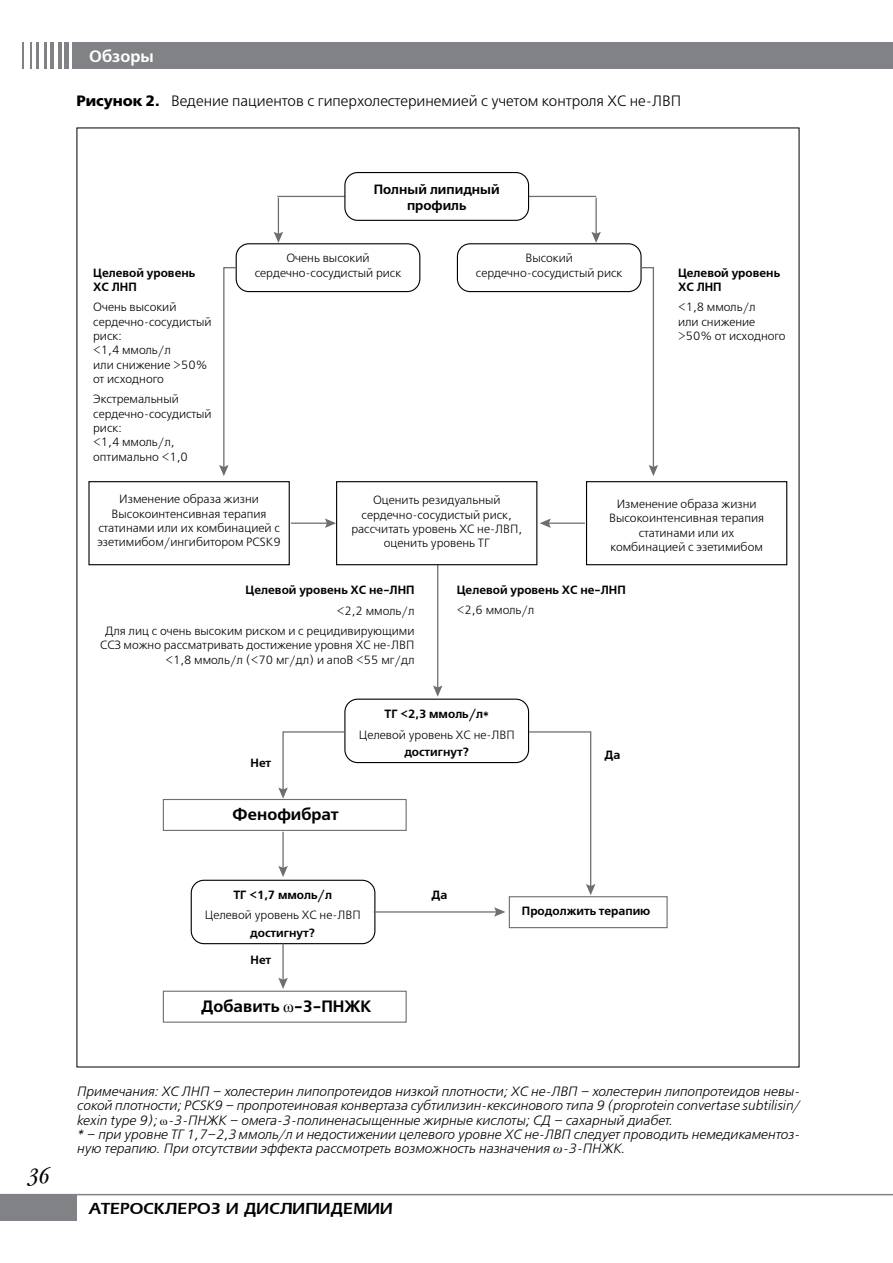
<style>
.page{position:relative;width:893px;height:1263px;background:#fff}
.page>*{position:absolute;margin:0;border:0;box-sizing:border-box;transform-origin:0 0}
.t1{font:italic 300 24px "Garamondcond";color:#000}
.t2{font:16.5px "Free Set Demi C";color:#000}
.t3{font:600 16.5px "Everest";color:#000}
.t4{font:16.5px "Free Set Demi C";color:#fff}
.t5{font:15px "Free Set Light C";color:#000}
.t6{font:italic 13.5px/14.2px "Free Set Light C";color:#000}
.t7{font:13.5px/16.2px "Free Set Demi C";color:#000;text-align:center}
.t8{font:12px/14.4px "Free Set Light C";color:#000;text-align:center}
.t9{font:12px/14.4px "Free Set Demi C";color:#000}
.s1{font-family:"Free Set Bold C"}
.s2{font-family:"Times New Roman"}
.s3{font-family:"Times New Roman";font-style:normal;font-size:12px}
</style>
<div class="page">
<svg style="left:23px;top:43px;width:1px;height:26px"></svg>
<svg style="left:30px;top:43px;width:1px;height:26px"></svg>
<hr style="left:37px;top:43px;width:2px;height:26px;background:#808285">
<hr style="left:44px;top:43px;width:2px;height:26px;background:#808285">
<hr style="left:51px;top:43px;width:3px;height:26px;background:#808285">
<hr style="left:58px;top:43px;width:3px;height:26px;background:#808285">
<hr style="left:65px;top:43px;width:4px;height:26px;background:#808285">
<hr style="left:72px;top:43px;width:4px;height:26px;background:#808285">
<div style="left:73px;top:43px;width:820px;height:26px;background:#808285"></div>
<div style="left:0;top:1194px;width:77px;height:26px;background:#808285"></div>
<hr style="left:0;top:1194px;width:893px;height:1px;background:#808285">
<hr style="left:277px;top:196px;width:319px;height:1px;background:#6d6e71">
<svg style="left:277px;top:172px;width:253px;height:592px"></svg>
<hr style="left:278px;top:198px;width:1px;height:37px;background:#6d6e71">
<hr style="left:595px;top:198px;width:2px;height:37px;background:#6d6e71">
<svg style="left:278px;top:731px;width:68px;height:67px"></svg>
<svg style="left:528px;top:731px;width:64px;height:67px"></svg>
<svg style="left:219px;top:232px;width:439px;height:244px"></svg>
<hr style="left:437px;top:565px;width:1px;height:124px;background:#6d6e71">
<svg style="left:433px;top:685px;width:9px;height:12px"></svg>
<svg style="left:162px;top:798px;width:506px;height:225px"></svg>
<svg style="left:88px;top:481px;width:700px;height:85px"></svg>
<h2 class="t4" style="left:89px;top:47px;width:66px">Обзоры</h2>
<p class="t5" style="left:77px;top:93px;width:606px"><span class="s1">Рисунок 2.</span> Ведение пациентов с гиперхолестеринемией с учетом контроля ХС не-ЛВП</p>
<p class="t9" style="left:93px;top:266px;width:104px">Целевой уровень<br>ХС ЛНП</p>
<p class="t8" style="left:93px;top:300px;width:120px;text-align:left">Очень высокий сердечно-сосудистый риск:<br>&lt;1,4 ммоль/л<br>или снижение &gt;50% от исходного</p>
<p class="t8" style="left:93px;top:392px;width:120px;text-align:left">Экстремальный сердечно-сосудистый риск:<br>&lt;1,4 ммоль/л, оптимально &lt;1,0</p>
<p class="t7" style="left:374px;top:181px;width:127px">Полный липидный профиль</p>
<p class="t8" style="left:255px;top:252px;width:148px">Очень высокий сердечно-сосудистый риск</p>
<p class="t8" style="left:476px;top:252px;width:148px">Высокий сердечно-сосудистый риск</p>
<p class="t9" style="left:678px;top:266px;width:104px">Целевой уровень<br>ХС ЛНП</p>
<p class="t8" style="left:678px;top:301px;width:109px;text-align:left">&lt;1,8 ммоль/л<br>или снижение &gt;50% от исходного</p>
<p class="t8" style="left:97px;top:493px;width:185px">Изменение образа жизни<br>Высокоинтенсивная терапия статинами или их комбинацией с эзетимибом/ингибитором PCSK9</p>
<p class="t8" style="left:609px;top:497px;width:156px">Изменение образа жизни<br>Высокоинтенсивная терапия статинами или их комбинацией с эзетимибом</p>
<p class="t8" style="left:351px;top:493px;width:172px">Оценить резидуальный сердечно-сосудистый риск, рассчитать уровень ХС не-ЛВП, оценить уровень ТГ</p>
<p class="t9" style="left:246px;top:583px;width:170px">Целевой уровень ХС не-ЛНП</p>
<p class="t8" style="left:105px;top:601px;width:311px;line-height:20.2px;text-align:right">&lt;2,2 ммоль/л<br>Для лиц с очень высоким риском и с рецидивирующими</p>
<p class="t8" style="left:100px;top:638px;width:316px;text-align:right">ССЗ можно рассматривать достижение уровня ХС не-ЛВП &lt;1,8 ммоль/л (&lt;70 мг/дл) и апоВ &lt;55 мг/дл</p>
<p class="t9" style="left:457px;top:583px;width:170px">Целевой уровень ХС не-ЛНП</p>
<p class="t8" style="left:457px;top:603px;width:79px">&lt;2,6 ммоль/л</p>
<p class="t9" style="left:251px;top:756px;width:22px">Нет</p>
<h2 class="t2" style="left:232px;top:805px;width:108px">Фенофибрат</h2>
<p class="t9" style="left:384px;top:707px;width:106px">ТГ &lt;2,3 ммоль/л*</p>
<p class="t8" style="left:359px;top:728px;width:157px">Целевой уровень ХС не-ЛВП</p>
<p class="t9" style="left:404px;top:745px;width:66px">достигнут?</p>
<p class="t9" style="left:605px;top:748px;width:17px">Да</p>
<p class="t9" style="left:233px;top:888px;width:100px">ТГ &lt;1,7 ммоль/л</p>
<p class="t8" style="left:205px;top:908px;width:157px">Целевой уровень ХС не-ЛВП</p>
<p class="t9" style="left:250px;top:925px;width:66px">достигнут?</p>
<p class="t9" style="left:251px;top:953px;width:22px">Нет</p>
<h2 class="t2" style="left:201px;top:996px;width:172px">Добавить <span class="s2">ω</span>-3-ПНЖК</h2>
<p class="t9" style="left:432px;top:888px;width:17px">Да</p>
<p class="t9" style="left:522px;top:904px;width:130px">Продолжить терапию</p>
<h1 class="t1" style="left:27px;top:1165px;width:24px">36</h1>
<p class="t6" style="left:77px;top:1085px;width:724px">Примечания: ХС ЛНП – холестерин липопротеидов низкой плотности; ХС не-ЛВП – холестерин липопротеидов невы&shy;сокой плотности; PCSK9 – пропротеиновая конвертаза субтилизин-кексинового типа 9 (proprotein convertase subtilisin/ kexin type 9); <span class="s3">ω</span>-3-ПНЖК – омега-3-полиненасыщенные жирные кислоты; СД – сахарный диабет.<br>* – при уровне ТГ 1,7–2,3ммоль/л и недостижении целевого уровне ХС не-ЛВП следует проводить немедикаментоз&shy;ную терапию. При отсутствии эффекта рассмотреть возможность назначения <span class="s2">ω</span>-3-ПНЖК.</p>
<h2 class="t3" style="left:89px;top:1200px;width:305px">АТЕРОСКЛЕРОЗ И ДИСЛИПИДЕМИИ</h2>
</div>
